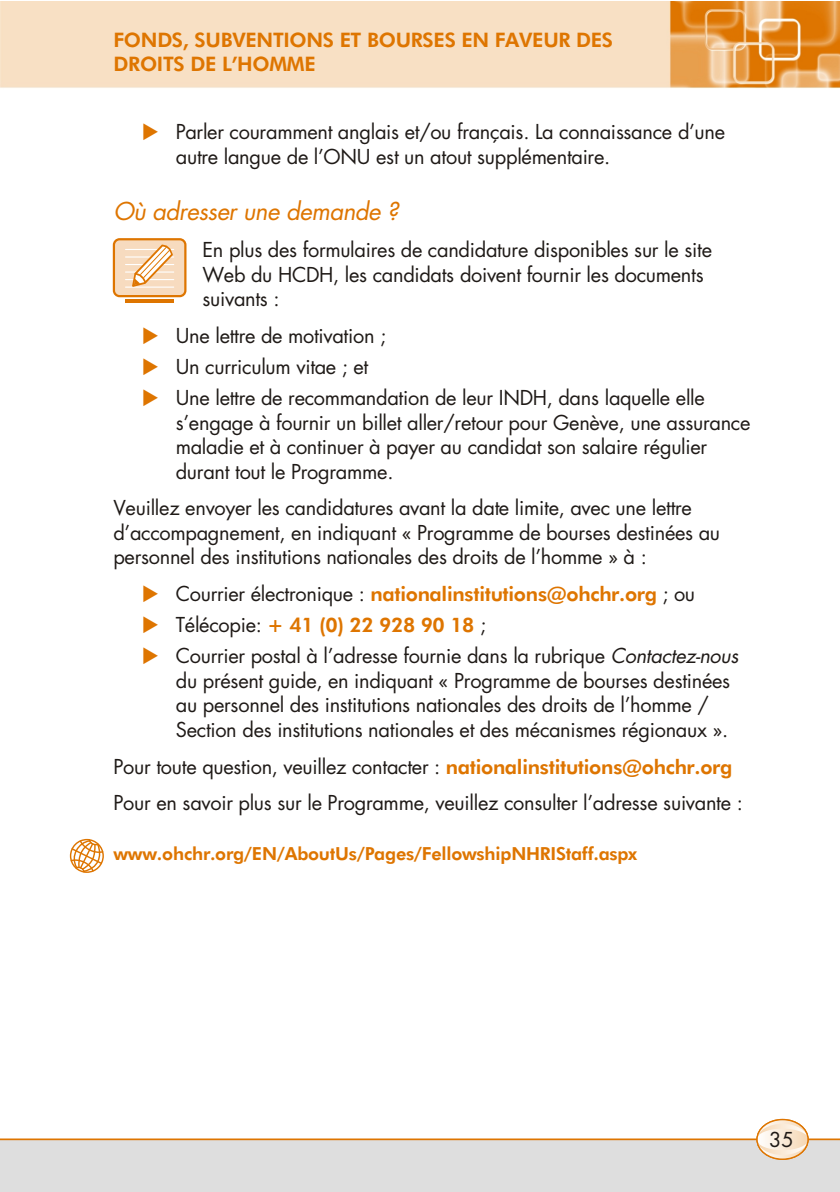
<style>
.page{position:relative;width:840px;height:1192px;background:#fff}
.page>*{position:absolute;margin:0;border:0;box-sizing:border-box;transform-origin:0 0}
.t1{font:italic 24px "Futura";letter-spacing:-.02em;color:#de7500}
.t2{font:20px/24.6px "Futura";letter-spacing:-.015em;color:#1f1a17}
.t3{font:20px/23.4px "Futura Hv BT";letter-spacing:-.015em;color:#de7500}
.t4{font:18px "Futura Hv BT";letter-spacing:-.01em;color:#de7500}
.s1{color:#de7500}
.s2{font-family:"Futura";color:#1f1a17}
.s3{font-style:italic}
.s4{font-family:"Futura Hv BT";color:#de7500}
</style>
<div class="page">
<img style="left:0;top:1px;width:839px;height:88px">
<div style="left:0;top:1140px;width:839px;height:52px;background:#dedede"></div>
<hr style="left:0;top:1139px;width:839px;height:1px;background:#de7500">
<svg style="left:757px;top:1120px;width:51px;height:39px"></svg>
<svg style="left:757px;top:1124px;width:51px;height:31px"></svg>
<div style="left:757px;top:1129px;width:51px;height:21px;background:linear-gradient(to right,#fffefe,#f5d7b4);border-radius:50%"></div>
<div style="left:756px;top:1119px;width:53px;height:41px;border:1px solid #de7500;border-radius:50%"></div>
<svg style="left:70px;top:839px;width:34px;height:34px"></svg>
<div style="left:113px;top:238px;width:74px;height:59px;background:#f7dbbf;border:2px solid #de7500;border-radius:6px"></div>
<svg style="left:125px;top:245px;width:49px;height:43px"></svg>
<hr style="left:125px;top:299px;width:49px;height:4px;background:#de7500">
<p class="t3" style="left:113px;top:31px;width:501px">FONDS, SUBVENTIONS ET BOURSES EN FAVEUR DES<br>DROITS DE L’HOMME</p>
<p class="t2" style="left:176px;top:123px;width:551px;text-indent:-34px"><span class="s1">◆</span> Parler couramment anglais et/ou français. La connaissance d’une autre langue de l’ONU est un atout supplémentaire.</p>
<p class="t1" style="left:113px;top:203px;width:287px">Où adresser une demande ?</p>
<p class="t2" style="left:203px;top:241px;width:511px">En plus des formulaires de candidature disponibles sur le site<br>Web du HCDH, les candidats doivent fournir les documents suivants :</p>
<p class="t2" style="left:142px;top:326px;width:246px"><span class="s1">◆</span> Une lettre de motivation ;</p>
<p class="t2" style="left:142px;top:357px;width:228px"><span class="s1">◆</span> Un curriculum vitae ; et</p>
<p class="t2" style="left:176px;top:389px;width:576px;text-indent:-34px"><span class="s1">◆</span> Une lettre de recommandation de leur INDH, dans laquelle elle s’engage à fournir un billet aller/retour pour Genève, une assurance maladie et à continuer à payer au candidat son salaire régulier durant tout le Programme.</p>
<p class="t2" style="left:113px;top:499px;width:608px">Veuillez envoyer les candidatures avant la date limite, avec une lettre d’accompagnement, en indiquant « Programme de bourses destinées au personnel des institutions nationales des droits de l’homme » à :</p>
<p class="t3" style="left:142px;top:584px;width:555px">◆ <span class="s2">Courrier électronique :</span> nationalinstitutions@ohchr.org <span class="s2">; ou</span></p>
<p class="t3" style="left:142px;top:615px;width:346px">◆ <span class="s2">Télécopie:</span> + 41 (0) 22 928 90 18 <span class="s2">;</span></p>
<p class="t2" style="left:176px;top:647px;width:564px;text-indent:-34px"><span class="s1">◆</span> Courrier postal à l’adresse fournie dans la rubrique <span class="s3">Contactez-nous </span>du présent guide, en indiquant « Programme de bourses destinées au personnel des institutions nationales des droits de l’homme / Section des institutions nationales et des mécanismes régionaux ».</p>
<p class="t2" style="left:113px;top:751px;width:631px;line-height:36.6px">Pour toute question, veuillez contacter : <span class="s4">nationalinstitutions@ohchr.org<br></span>Pour en savoir plus sur le Programme, veuillez consulter l’adresse suivante :</p>
<p class="t4" style="left:113px;top:846px;width:525px">www.ohchr.org/EN/AboutUs/Pages/FellowshipNHRIStaff.aspx</p>
<p class="t2" style="left:769px;top:1130px;width:26px">35</p>
</div>
